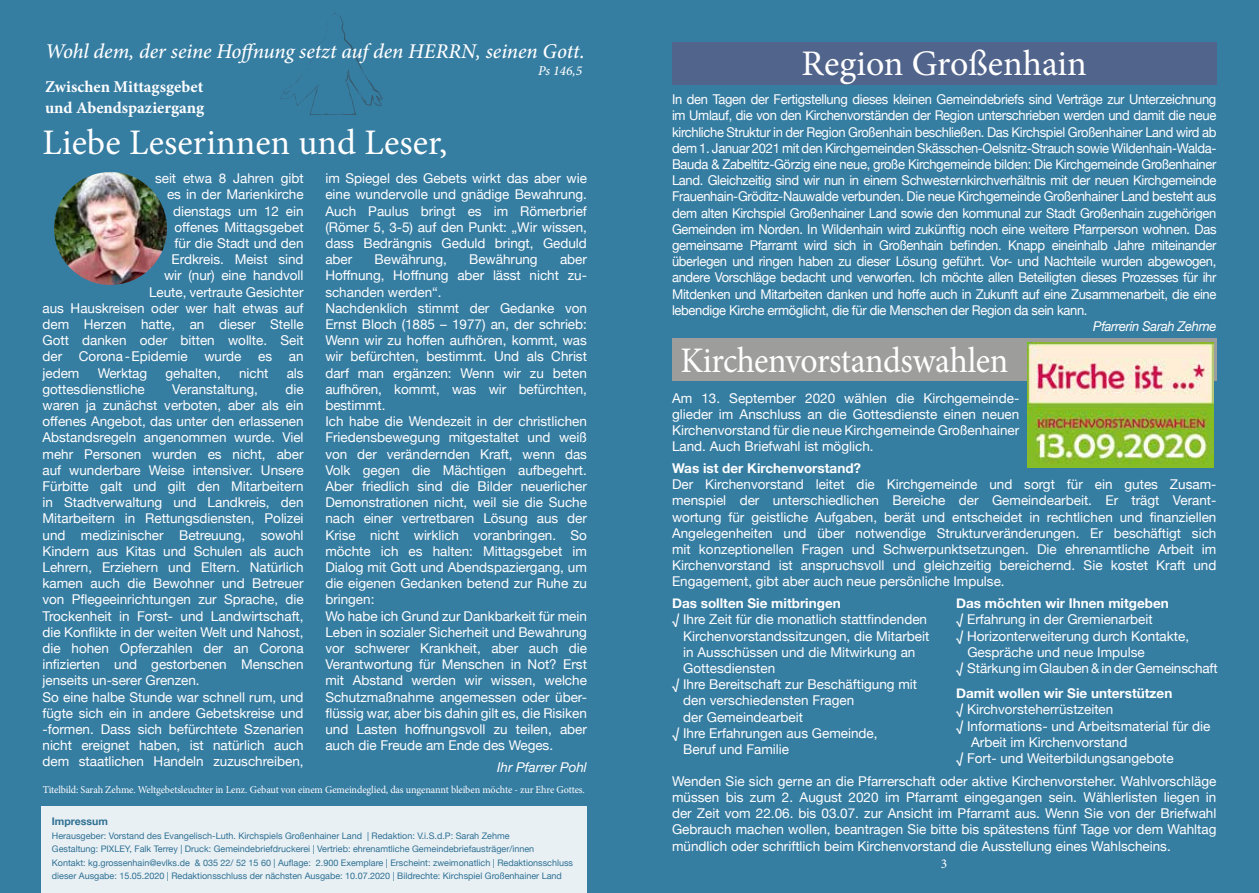
<style>
.page{position:relative;width:1259px;height:893px;background:#367da2}
.page>*{position:absolute;margin:0;border:0;box-sizing:border-box;transform-origin:0 0}
.t1{font:36px "Minion Pro";letter-spacing:-.005em;color:#fff}
.t2{font:36px "Minion Pro";letter-spacing:-.005em;color:#fff;scale:.94 1}
.t3{font:italic 500 21px "Minion Pro";letter-spacing:-.005em;color:#fff}
.t4{font:700 16.5px/21px "Minion Pro";color:#fff}
.t5{font:13.5px/16.2px "Helvetica Neue";color:#fff;text-align:justify}
.t6{font:13.5px/16.2px "Helvetica Neue";color:#fff;text-align:justify;scale:.96 1}
.t7{font:700 13.5px "Helvetica Neue";color:#fff}
.t8{font:italic 13.5px "Helvetica Neue";letter-spacing:-.025em;color:#fff;scale:.96 1}
.t9{font:italic 13.5px "Helvetica Neue";color:#fff}
.t10{font:italic 500 13.5px "Minion Pro";color:#fff}
.t11{font:13.5px "Minion Pro";color:#fff}
.t12{font:10.5px "Minion Pro";letter-spacing:-.01em;color:#fff}
.t13{font:700 10.5px "Helvetica Neue";color:#2f7093}
.t14{font:9px/13.5px "Helvetica Neue";color:#2f7093}
</style>
<div class="page">
<svg style="left:280px;top:13px;width:103px;height:102px"></svg>
<img style="left:54px;top:172px;width:113px;height:113px;border-radius:56px">
<div style="left:672px;top:43px;width:544px;height:42px;background:#51648c"></div>
<div style="left:672px;top:338px;width:544px;height:43px;background:#9d9d9c"></div>
<img style="left:1027px;top:343px;width:186px;height:124px">
<div style="left:41px;top:806px;width:546px;height:87px;background:#e8f0f4"></div>
<h2 class="t3" style="left:45px;top:37px;width:541px">Wohl dem, der seine Hoffnung setzt auf den HERRN, seinen Gott.</h2>
<p class="t10" style="left:538px;top:61px;width:46px">Ps 146,5</p>
<p class="t4" style="left:45px;top:76px;width:161px">Zwischen Mittagsgebet und Abendspaziergang</p>
<h1 class="t1" style="left:43px;top:119px;width:406px">Liebe Leserinnen und Leser,</h1>
<p class="t5" style="left:155px;top:171px;width:150px">seit etwa 8 Jahren gibt</p>
<p class="t5" style="left:167px;top:187px;width:138px">es in der Marienkirche</p>
<p class="t5" style="left:173px;top:203px;width:132px">dienstags um 12 ein</p>
<p class="t5" style="left:175px;top:220px;width:131px">offenes Mittagsgebet</p>
<p class="t5" style="left:175px;top:236px;width:131px">für die Stadt und den</p>
<p class="t5" style="left:172px;top:252px;width:134px">Erdkreis. Meist sind</p>
<p class="t5" style="left:164px;top:268px;width:141px">wir (nur) eine handvoll</p>
<p class="t5" style="left:149px;top:284px;width:156px">Leute, vertraute Gesichter</p>
<p class="t5" style="left:43px;top:301px;width:262px">aus Hauskreisen oder wer halt etwas auf</p>
<p class="t5" style="left:43px;top:317px;width:263px">dem Herzen hatte, an dieser Stelle</p>
<p class="t5" style="left:43px;top:333px;width:263px">Gott danken oder bitten wollte. Seit</p>
<p class="t5" style="left:43px;top:349px;width:262px">der Corona-Epidemie wurde es an</p>
<p class="t5" style="left:43px;top:365px;width:38px">jedem</p>
<p class="t5" style="left:98px;top:365px;width:51px">Werktag</p>
<p class="t5" style="left:165px;top:365px;width:57px">gehalten,</p>
<p class="t5" style="left:239px;top:365px;width:31px">nicht</p>
<p class="t5" style="left:287px;top:365px;width:18px">als</p>
<p class="t5" style="left:43px;top:382px;width:104px">gottesdienstliche</p>
<p class="t5" style="left:172px;top:382px;width:87px">Veranstaltung,</p>
<p class="t5" style="left:43px;top:382px;width:263px;text-align:left;text-indent:243px">die waren ja zunächst verboten, aber als ein offenes Angebot, das unter den erlassenen Abstandsregeln angenommen wurde. Viel mehr Personen wurden es nicht, aber auf wunderbare Weise intensiver. Unsere Fürbitte galt und gilt den Mitarbeitern in Stadtverwaltung und Landkreis, den Mitarbeitern in Rettungsdiensten, Polizei und medizinischer Betreuung, sowohl Kindern aus Kitas und Schulen als auch Lehrern, Erziehern und Eltern. Natürlich kamen auch die Bewohner und Betreuer von Pflegeeinrichtungen zur Sprache, die Trockenheit in Forst- und Landwirtschaft, die Konflikte in der weiten Welt und Nahost, die hohen Opferzahlen der an Corona infizierten und gestorbenen Menschen jenseits un-serer Grenzen.<br>So eine halbe Stunde war schnell rum, und fügte sich ein in andere Gebetskreise und -formen. Dass sich befürchtete Szenarien nicht ereignet haben, ist natürlich auch dem staatlichen Handeln zuzuschreiben,</p>
<p class="t5" style="left:325px;top:171px;width:263px">im Spiegel des Gebets wirkt das aber wie eine wundervolle und gnädige Bewahrung.<br>Auch Paulus bringt es im Römerbrief (Römer 5, 3-5) auf den Punkt: „Wir wissen, dass Bedrängnis Geduld bringt, Geduld aber</p>
<p class="t5" style="left:325px;top:252px;width:263px;text-align:left;text-indent:235px">aber Hoffnung, Hoffnung aber lässt nicht zu&shy;schanden werden“.<br>Nachdenklich stimmt der Gedanke von Ernst Bloch (1885 – 1977) an, der schrieb:<br>Wenn wir zu hoffen aufhören, kommt, was wir befürchten, bestimmt. Und als Christ darf man ergänzen: Wenn wir zu beten aufhören, kommt, was wir befürchten, bestimmt.<br>Ich habe die Wendezeit in der christlichen Friedensbewegung mitgestaltet und weiß von der verändernden Kraft, wenn das Volk gegen die Mächtigen aufbegehrt.<br>Aber friedlich sind die Bilder neuerlicher Demonstrationen nicht, weil sie die Suche nach einer vertretbaren Lösung aus der Krise nicht wirklich voranbringen. So möchte ich es halten: Mittagsgebet im Dialog mit Gott und Abendspaziergang, um die eigenen Gedanken betend zur Ruhe zu bringen:<br>Wo habe ich Grund zur Dankbarkeit für mein Leben in sozialer Sicherheit und Bewahrung vor schwerer Krankheit, aber auch die Verantwortung für Menschen in Not? Erst mit Abstand werden wir wissen, welche Schutzmaßnahme angemessen oder über&shy;flüssig war, aber bis dahin gilt es, die Risiken und Lasten hoffnungsvoll zu teilen, aber auch die Freude am Ende des Weges.</p>
<p class="t9" style="left:497px;top:757px;width:91px">Ihr Pfarrer Pohl</p>
<p class="t5" style="left:374px;top:252px;width:74px">Bewährung,</p>
<p class="t5" style="left:469px;top:252px;width:70px">Bewährung</p>
<p class="t12" style="left:43px;top:783px;width:544px">Titelbild: Sarah Zehme. Weltgebetsleuchter in Lenz. Gebaut von einem Gemeindeglied, das ungenannt bleiben möchte - zur Ehre Gottes.</p>
<p class="t13" style="left:52px;top:813px;width:57px">Impressum</p>
<p class="t14" style="left:52px;top:829px;width:523px">Herausgeber: Vorstand des Evangelisch-Luth. Kirchspiels Großenhainer Land | Redaktion: V.i.S.d.P: Sarah Zehme<br>Gestaltung: PIXLEY, Falk Terrey | Druck: Gemeindebriefdruckerei | Vertrieb: ehrenamtliche Gemeindebriefausträger/innen<br>Kontakt: kg.grossenhain@evlks.de &amp; 035 22/ 52 15 60 | Auflage: 2.900 Exemplare | Erscheint: zweimonatlich | Redaktionsschluss dieser Ausgabe: 15.05.2020 | Redaktionsschluss der nächsten Ausgabe: 10.07.2020 | Bildrechte: Kirchspiel Großenhainer Land</p>
<h1 class="t1" style="left:801px;top:39px;width:287px">Region Großenhain</h1>
<p class="t6" style="left:672px;top:92px;width:568px">In den Tagen der Fertigstellung dieses kleinen Gemeindebriefs sind Verträge zur Unterzeichnung im Umlauf, die von den Kirchenvorständen der Region unterschrieben werden und damit die neue kirchliche Struktur in der Region Großenhain beschließen. Das Kirchspiel Großenhainer Land wird ab dem 1. Januar 2021 mit den Kirchgemeinden Skässchen-Oelsnitz-Strauch sowie Wildenhain-Walda-Bauda &amp; Zabeltitz-Görzig eine neue, große Kirchgemeinde bilden: Die Kirchgemeinde Großenhainer Land. Gleichzeitig sind wir nun in einem Schwesternkirchverhältnis mit der neuen Kirchgemeinde Frauenhain-Gröditz-Nauwalde verbunden. Die neue Kirchgemeinde Großenhainer Land besteht aus dem alten Kirchspiel Großenhainer Land sowie den kommunal zur Stadt Großenhain zugehörigen Gemeinden im Norden. In Wildenhain wird zukünftig noch eine weitere Pfarrperson wohnen. Das gemeinsame Pfarramt wird sich in Großenhain befinden. Knapp eineinhalb Jahre miteinander überlegen und ringen haben zu dieser Lösung geführt. Vor- und Nachteile wurden abgewogen, andere Vorschläge bedacht und verworfen. Ich möchte allen Beteiligten dieses Prozesses für ihr Mitdenken und Mitarbeiten danken und hoffe auch in Zukunft auf eine Zusammenarbeit, die eine lebendige Kirche ermöglicht, die für die Menschen der Region da sein kann.</p>
<p class="t8" style="left:1093px;top:317px;width:130px">Pfarrerin Sarah Zehme</p>
<h1 class="t2" style="left:680px;top:337px;width:350px">Kirchenvorstandswahlen</h1>
<p class="t5" style="left:672px;top:391px;width:349px">Am 13. September 2020 wählen die Kirchgemeinde&shy;glieder im Anschluss an die Gottesdienste einen neuen Kirchenvorstand für die neue Kirchgemeinde Großenhainer Land. Auch Briefwahl ist möglich.</p>
<p class="t7" style="left:672px;top:458px;width:191px">Was ist der Kirchenvorstand?</p>
<p class="t5" style="left:672px;top:477px;width:546px">Der Kirchenvorstand leitet die Kirchgemeinde und sorgt für ein gutes Zusam&shy;menspiel der unterschiedlichen Bereiche der Gemeindearbeit. Er trägt Verant&shy;wortung für geistliche Aufgaben, berät und entscheidet in rechtlichen und finanziellen Angelegenheiten und über notwendige Strukturveränderungen. Er beschäftigt sich mit konzeptionellen Fragen und Schwerpunktsetzungen. Die ehrenamtliche Arbeit im Kirchenvorstand ist anspruchsvoll und gleichzeitig bereichernd. Sie kostet Kraft und Engagement, gibt aber auch neue persönliche Impulse.</p>
<p class="t7" style="left:672px;top:593px;width:170px">Das sollten Sie mitbringen</p>
<p class="t5" style="left:672px;top:612px;width:257px">√ Ihre Zeit für die monatlich stattfindenden</p>
<p class="t5" style="left:683px;top:628px;width:248px">Kirchenvorstandssitzungen, die Mitarbeit</p>
<p class="t5" style="left:683px;top:645px;width:234px">in Ausschüssen und die Mitwirkung an</p>
<p class="t5" style="left:683px;top:661px;width:94px">Gottesdiensten</p>
<p class="t5" style="left:672px;top:677px;width:247px">√ Ihre Bereitschaft zur Beschäftigung mit</p>
<p class="t5" style="left:683px;top:693px;width:173px">den verschiedensten Fragen</p>
<p class="t5" style="left:683px;top:709px;width:121px">der Gemeindearbeit</p>
<p class="t5" style="left:672px;top:726px;width:207px">√ Ihre Erfahrungen aus Gemeinde,</p>
<p class="t5" style="left:683px;top:742px;width:107px">Beruf und Familie</p>
<p class="t7" style="left:956px;top:593px;width:214px">Das möchten wir Ihnen mitgeben</p>
<p class="t5" style="left:956px;top:612px;width:198px">√ Erfahrung in der Gremienarbeit</p>
<p class="t5" style="left:956px;top:628px;width:234px">√ Horizonterweiterung durch Kontakte,</p>
<p class="t5" style="left:967px;top:645px;width:179px">Gespräche und neue Impulse</p>
<p class="t5" style="left:956px;top:661px;width:263px">√ Stärkung im Glauben &amp; in der Gemeinschaft</p>
<p class="t7" style="left:956px;top:683px;width:218px">Damit wollen wir Sie unterstützen</p>
<p class="t5" style="left:956px;top:702px;width:159px">√ Kirchvorsteherrüstzeiten</p>
<p class="t5" style="left:956px;top:718px;width:256px">√ Informations- und Arbeitsmaterial für die</p>
<p class="t5" style="left:971px;top:735px;width:158px">Arbeit im Kirchenvorstand</p>
<p class="t5" style="left:956px;top:751px;width:219px">√ Fort- und Weiterbildungsangebote</p>
<p class="t5" style="left:672px;top:774px;width:546px">Wenden Sie sich gerne an die Pfarrerschaft oder aktive Kirchenvorsteher. Wahlvorschläge müssen bis zum 2. August 2020 im Pfarramt eingegangen sein. Wählerlisten liegen in der Zeit vom 22.06. bis 03.07. zur Ansicht im Pfarramt aus. Wenn Sie von der Briefwahl Gebrauch machen wollen, beantragen Sie bitte bis spätestens fünf Tage vor dem Wahltag mündlich oder schriftlich beim Kirchenvorstand die Ausstellung eines Wahlscheins.</p>
<p class="t11" style="left:941px;top:854px;width:8px">3</p>
</div>
